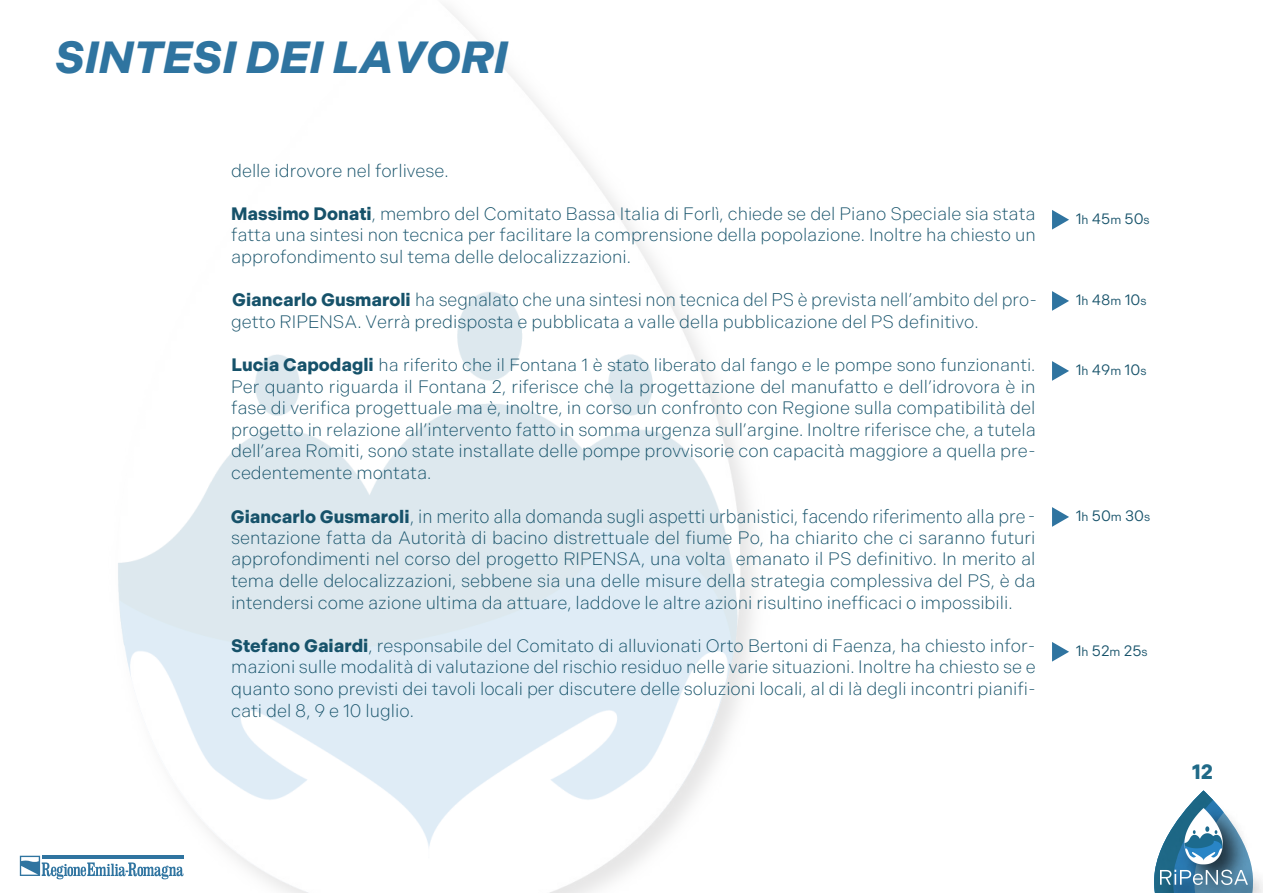
<style>
.page{position:relative;width:1263px;height:893px;background:#fff}
.page>*{position:absolute;margin:0;border:0;box-sizing:border-box;transform-origin:0 0}
.t1{font:italic 700 45px "Indivisible";color:#2f74a0}
.t2{font:700 20.7px "Indivisible";color:#206a88}
.t3{font:300 18.9px "Indivisible";color:#16526a;scale:.93 1}
.t4{font:300 18.3px "Indivisible";color:#16526a;scale:.96 1}
.t5{font:300 18px/21.6px "Indivisible";color:#16526a;text-align:justify}
.t6{font:300 17.7px "Indivisible";color:#16526a}
.t7{font:15px "Indivisible";color:#16526a}
.s1{font-weight:700}
.s2{font-weight:700;font-size:18px}
.s3{font-size:18px}
.s4{font-size:12px}
</style>
<div class="page">
<img style="left:19px;top:6px;width:735px;height:887px">
<svg style="left:20px;top:856px;width:163px;height:23px"></svg>
<img style="left:1197px;top:790px;width:13px;height:7px">
<img style="left:1154px;top:797px;width:109px;height:96px">
<img style="left:1161px;top:808px;width:87px;height:77px">
<svg style="left:1052px;top:210px;width:17px;height:20px"></svg>
<svg style="left:1052px;top:291px;width:17px;height:20px"></svg>
<svg style="left:1052px;top:361px;width:17px;height:20px"></svg>
<svg style="left:1052px;top:507px;width:17px;height:20px"></svg>
<svg style="left:1052px;top:642px;width:17px;height:20px"></svg>
<h1 class="t1" style="left:55px;top:31px;width:455px">SINTESI DEI LAVORI</h1>
<p class="t5" style="left:231px;top:160px;width:219px">delle idrovore nel forlivese.</p>
<p class="t5" style="left:231px;top:203px;width:806px"><span class="s1">Massimo Donati</span>, membro del Comitato Bassa Italia di Forlì, chiede se del Piano Speciale sia stata fatta una sintesi non tecnica per facilitare la comprensione della popolazione. Inoltre ha chiesto un approfondimento sul tema delle delocalizzazioni.</p>
<p class="t4" style="left:232px;top:290px;width:840px"><span class="s2">Giancarlo Gusmaroli</span> ha segnalato che una sintesi non tecnica del PS è prevista nell’ambito del pro<span class="s3">-</span></p>
<p class="t5" style="left:231px;top:311px;width:749px">getto RIPENSA. Verrà predisposta e pubblicata a valle della pubblicazione del PS definitivo.</p>
<p class="t6" style="left:231px;top:354px;width:805px"><span class="s2">Lucia Capodagli</span> ha riferito che il Fontana 1 è stato liberato dal fango e le pompe sono funzionanti.</p>
<p class="t5" style="left:231px;top:376px;width:806px">Per quanto riguarda il Fontana 2, riferisce che la progettazione del manufatto e dell’idrovora è in fase di verifica progettuale ma è, inoltre, in corso un confronto con Regione sulla compatibilità del progetto in relazione all’intervento fatto in somma urgenza sull’argine. Inoltre riferisce che, a tutela dell’area Romiti, sono state installate delle pompe provvisorie con capacità maggiore a quella pre&shy;cedentemente montata.</p>
<p class="t3" style="left:231px;top:506px;width:867px"><span class="s2">Giancarlo Gusmaroli</span>, in merito alla domanda sugli aspetti urbanistici, facendo riferimento alla pre<span class="s3">-</span></p>
<p class="t5" style="left:231px;top:527px;width:806px">sentazione fatta da Autorità di bacino distrettuale del fiume Po, ha chiarito che ci saranno futuri approfondimenti nel corso del progetto RIPENSA, una volta emanato il PS definitivo. In merito al tema delle delocalizzazioni, sebbene sia una delle misure della strategia complessiva del PS, è da intendersi come azione ultima da attuare, laddove le altre azioni risultino inefficaci o impossibili.</p>
<p class="t5" style="left:231px;top:635px;width:806px"><span class="s1">Stefano Gaiardi</span>, responsabile del Comitato di alluvionati Orto Bertoni di Faenza, ha chiesto infor&shy;mazioni sulle modalità di valutazione del rischio residuo nelle varie situazioni. Inoltre ha chiesto se e quanto sono previsti dei tavoli locali per discutere delle soluzioni locali, al di là degli incontri pianifi&shy;cati del 8, 9 e 10 luglio.</p>
<p class="t7" style="left:1076px;top:210px;width:76px">1<span class="s4">h</span> 45<span class="s4">m</span> 50<span class="s4">s</span></p>
<p class="t7" style="left:1076px;top:291px;width:72px">1<span class="s4">h</span> 48<span class="s4">m</span> 10<span class="s4">s</span></p>
<p class="t7" style="left:1076px;top:361px;width:72px">1<span class="s4">h</span> 49<span class="s4">m</span> 10<span class="s4">s</span></p>
<p class="t7" style="left:1076px;top:507px;width:76px">1<span class="s4">h</span> 50<span class="s4">m</span> 30<span class="s4">s</span></p>
<p class="t7" style="left:1076px;top:642px;width:74px">1<span class="s4">h</span> 52<span class="s4">m</span> 25<span class="s4">s</span></p>
<p class="t2" style="left:1192px;top:760px;width:22px">12</p>
</div>
